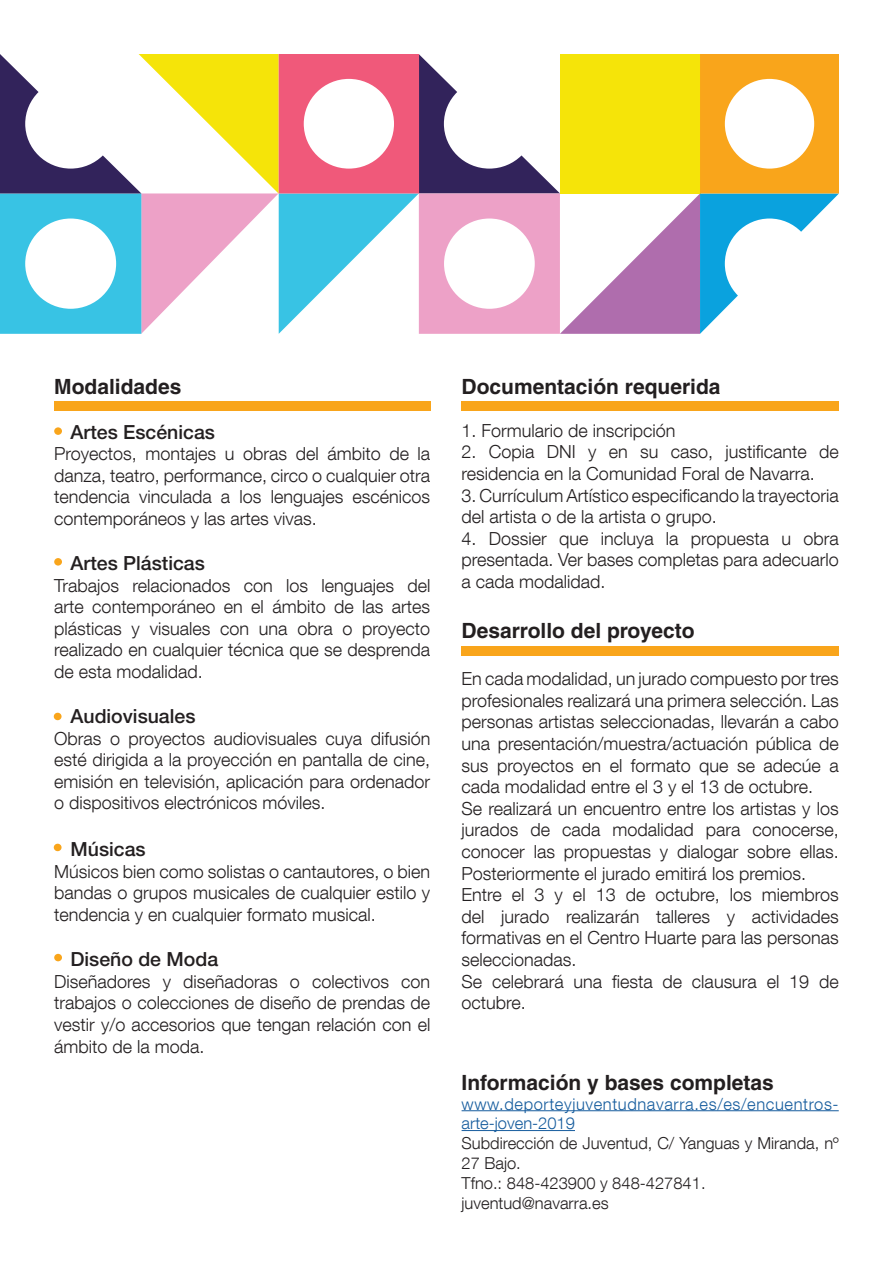
<style>
.page{position:relative;width:893px;height:1263px;background:#fff}
.page>*{position:absolute;margin:0;border:0;box-sizing:border-box;transform-origin:0 0}
.t1{font:700 21px "Helvetica CE";color:#231f20}
.t2{font:500 19.5px "Helvetica Neue LT Std";color:#231f20}
.t3{font:300 18px/21.6px "Helvetica Neue LT Com";color:#231f20;text-align:justify}
.t4{font:300 16.5px/19.8px "Helvetica Neue LT Com";color:#231f20}
.t5{font:300 16.5px/19.8px "Helvetica Neue LT Com";letter-spacing:.035em;color:#175d9e}
</style>
<div class="page">
<hr style="left:462px;top:1110px;width:377px;height:1px;background:#175d9e">
<hr style="left:462px;top:1130px;width:113px;height:1px;background:#175d9e">
<div style="left:54px;top:401px;width:376px;height:9px;background:#f9a51b"></div>
<div style="left:462px;top:401px;width:377px;height:9px;background:#f9a51b"></div>
<div style="left:462px;top:646px;width:377px;height:9px;background:#f9a51b"></div>
<svg style="left:0;top:54px;width:839px;height:280px"></svg>
<div style="left:54px;top:427px;width:8px;height:8px;background:#f9a51b;border-radius:50%"></div>
<div style="left:54px;top:558px;width:8px;height:8px;background:#f9a51b;border-radius:50%"></div>
<div style="left:54px;top:713px;width:8px;height:7px;background:#f9a51b;border-radius:50%"></div>
<div style="left:54px;top:844px;width:8px;height:7px;background:#f9a51b;border-radius:50%"></div>
<div style="left:54px;top:954px;width:8px;height:7px;background:#f9a51b;border-radius:50%"></div>
<p class="t1" style="left:54px;top:373px;width:129px">Modalidades</p>
<p class="t2" style="left:70px;top:420px;width:146px">Artes Escénicas</p>
<p class="t3" style="left:54px;top:443px;width:378px">Proyectos, montajes u obras del ámbito de la danza, teatro, performance, circo o cualquier otra tendencia vinculada a los lenguajes escénicos contemporáneos y las artes vivas.</p>
<p class="t2" style="left:70px;top:551px;width:136px">Artes Plásticas</p>
<p class="t3" style="left:54px;top:574px;width:378px">Trabajos relacionados con los lenguajes del arte contemporáneo en el ámbito de las artes plásticas y visuales con una obra o proyecto realizado en cualquier técnica que se desprenda de esta modalidad.</p>
<p class="t2" style="left:70px;top:704px;width:127px">Audiovisuales</p>
<p class="t3" style="left:54px;top:727px;width:378px">Obras o proyectos audiovisuales cuya difusión esté dirigida a la proyección en pantalla de cine, emisión en televisión, aplicación para ordenador o dispositivos electrónicos móviles.</p>
<p class="t2" style="left:70px;top:838px;width:77px">Músicas</p>
<p class="t3" style="left:54px;top:860px;width:378px">Músicos bien como solistas o cantautores, o bien bandas o grupos musicales de cualquier estilo y tendencia y en cualquier formato musical.</p>
<p class="t2" style="left:70px;top:947px;width:149px">Diseño de Moda</p>
<p class="t3" style="left:54px;top:970px;width:378px">Diseñadores y diseñadoras o colectivos con trabajos o colecciones de diseño de prendas de vestir y/o accesorios que tengan relación con el ámbito de la moda.</p>
<p class="t1" style="left:462px;top:373px;width:261px">Documentación requerida</p>
<p class="t3" style="left:462px;top:419px;width:216px">1. Formulario de inscripción</p>
<p class="t3" style="left:462px;top:441px;width:379px">2. Copia DNI y en su caso, justificante de residencia en la Comunidad Foral de Navarra.</p>
<p class="t3" style="left:462px;top:484px;width:379px">3. Currículum Artístico especificando la trayectoria del artista o de la artista o grupo.</p>
<p class="t3" style="left:462px;top:527px;width:379px">4. Dossier que incluya la propuesta u obra presentada. Ver bases completas para adecuarlo a cada modalidad.</p>
<p class="t1" style="left:462px;top:618px;width:235px">Desarrollo del proyecto</p>
<p class="t3" style="left:462px;top:668px;width:379px">En cada modalidad, un jurado compuesto por tres profesionales realizará una primera selección. Las personas artistas seleccionadas, llevarán a cabo una presentación/muestra/actuación pública de sus proyectos en el formato que se adecúe a cada modalidad entre el 3 y el 13 de octubre.</p>
<p class="t3" style="left:462px;top:797px;width:379px">Se realizará un encuentro entre los artistas y los jurados de cada modalidad para conocerse, conocer las propuestas y dialogar sobre ellas.<br>Posteriormente el jurado emitirá los premios.</p>
<p class="t3" style="left:462px;top:884px;width:379px">Entre el 3 y el 13 de octubre, los miembros del jurado realizarán talleres y actividades formativas en el Centro Huarte para las personas seleccionadas.</p>
<p class="t3" style="left:462px;top:970px;width:379px">Se celebrará una fiesta de clausura el 19 de octubre.</p>
<p class="t1" style="left:462px;top:1069px;width:314px">Información y bases completas</p>
<p class="t5" style="left:462px;top:1093px;width:379px">www.deporteyjuventudnavarra.es/es/encuentros&shy;arte-joven-2019</p>
<p class="t4" style="left:462px;top:1133px;width:379px">Subdirección de Juventud, C/ Yanguas y Miranda, nº<br>27 Bajo.</p>
<p class="t4" style="left:462px;top:1172px;width:245px">Tfno.: 848-423900 y 848-427841.</p>
<p class="t4" style="left:462px;top:1192px;width:149px">juventud@navarra.es</p>
</div>
